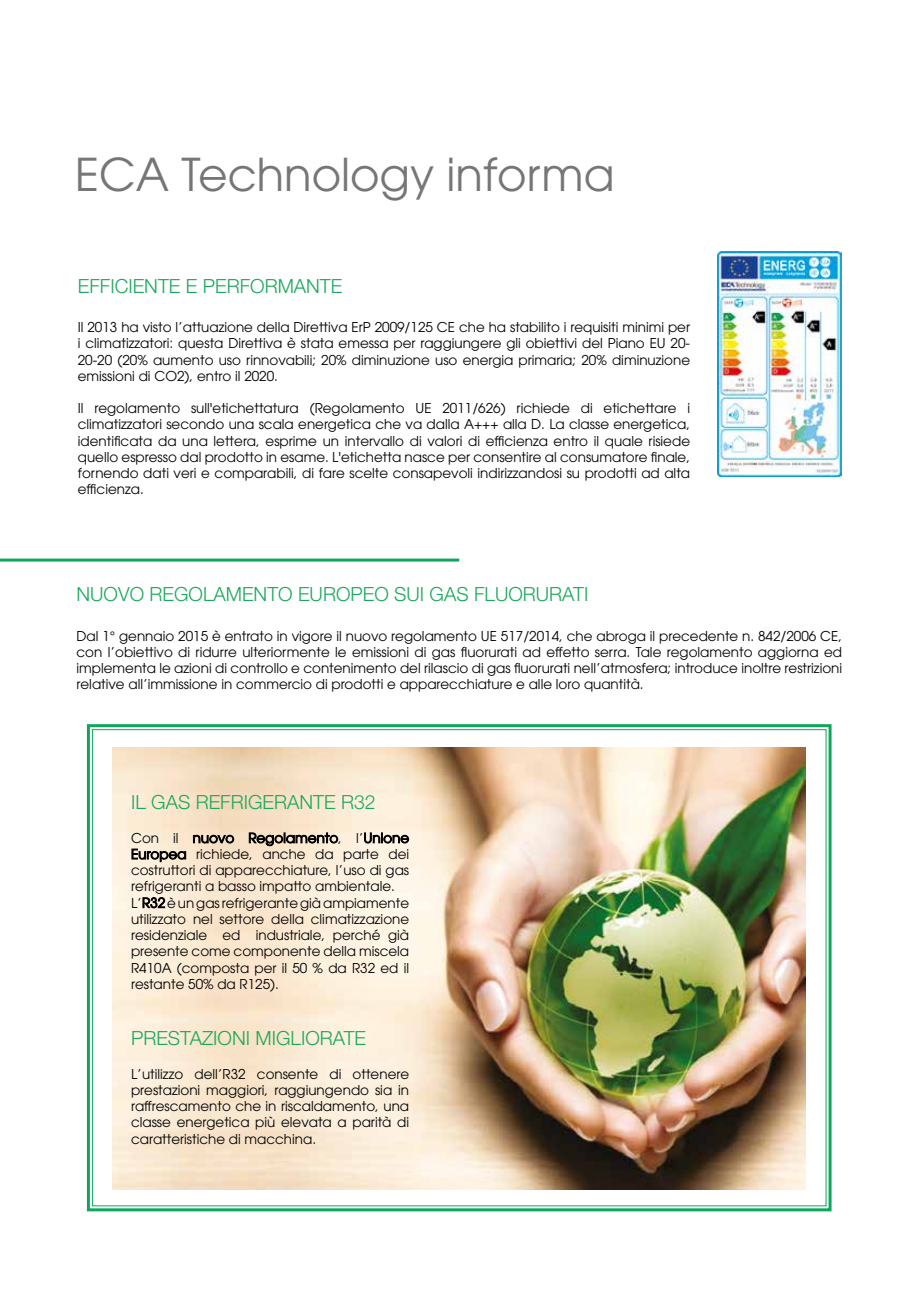
<style>
.page{position:relative;width:906px;height:1289px;background:#fff}
.page>*{position:absolute;margin:0;border:0;box-sizing:border-box;transform-origin:0 0}
.t1{font:45px "ITC Avant Garde Pro";color:#767676}
.t2{font:300 19.5px "Helvetica Neue LT Std";color:#1ba85c}
.t3{font:13.5px/16.2px "ITC Avant Garde Pro";color:#010202;text-align:justify}
.t4{font:13.5px/16.2px "ITC Avant Garde Pro";color:#000}
</style>
<div class="page">
<hr style="left:0;top:558px;width:459px;height:3px;background:#0da65c">
<img style="left:86px;top:724px;width:746px;height:488px">
<img style="left:718px;top:252px;width:123px;height:224px">
<h1 class="t1" style="left:75px;top:157px;width:541px">ECA Technology informa</h1>
<h2 class="t2" style="left:78px;top:274px;width:266px">EFFICIENTE E PERFORMANTE</h2>
<p class="t3" style="left:78px;top:321px;width:614px">Il 2013 ha visto l’attuazione della Direttiva ErP 2009/125 CE che ha stabilito i requisiti minimi per i climatizzatori: questa Direttiva è stata emessa per raggiungere gli obiettivi del Piano EU 20- 20-20 (20% aumento uso rinnovabili; 20% diminuzione uso energia primaria; 20% diminuzione emissioni di CO2), entro il 2020.</p>
<p class="t3" style="left:78px;top:402px;width:614px">Il regolamento sull'etichettatura (Regolamento UE 2011/626) richiede di etichettare i climatizzatori secondo una scala energetica che va dalla A+++ alla D. La classe energetica, identificata da una lettera, esprime un intervallo di valori di efficienza entro il quale risiede quello espresso dal prodotto in esame. L'etichetta nasce per consentire al consumatore finale, fornendo dati veri e comparabili, di fare scelte consapevoli indirizzandosi su prodotti ad alta efficienza.</p>
<h2 class="t2" style="left:77px;top:582px;width:513px">NUOVO REGOLAMENTO EUROPEO SUI GAS FLUORURATI</h2>
<p class="t3" style="left:77px;top:629px;width:767px">Dal 1° gennaio 2015 è entrato in vigore il nuovo regolamento UE 517/2014, che abroga il precedente n. 842/2006 CE, con l’obiettivo di ridurre ulteriormente le emissioni di gas fluorurati ad effetto serra. Tale regolamento aggiorna ed implementa le azioni di controllo e contenimento del rilascio di gas fluorurati nell’atmosfera; introduce inoltre restrizioni relative all’immissione in commercio di prodotti e apparecchiature e alle loro quantità.</p>
<h2 class="t2" style="left:131px;top:789px;width:246px">IL GAS REFRIGERANTE R32</h2>
<p class="t4" style="left:131px;top:831px;width:280px">Con il nuovo Regolamento, l’Unione Europea richiede, anche da parte dei costruttori di apparecchiature, l’uso di gas refrigeranti a basso impatto ambientale.<br>L’R32 è un gas refrigerante già ampiamente utilizzato nel settore della climatizzazione residenziale ed industriale, perché già presente come componente della miscela R410A (composta per il 50 % da R32 ed il restante 50% da R125).</p>
<h2 class="t2" style="left:131px;top:1025px;width:237px">PRESTAZIONI MIGLIORATE</h2>
<p class="t4" style="left:131px;top:1067px;width:280px;text-align:justify">L’utilizzo dell’R32 consente di ottenere prestazioni maggiori, raggiungendo sia in raffrescamento che in riscaldamento, una classe energetica più elevata a parità di caratteristiche di macchina.</p>
</div>
